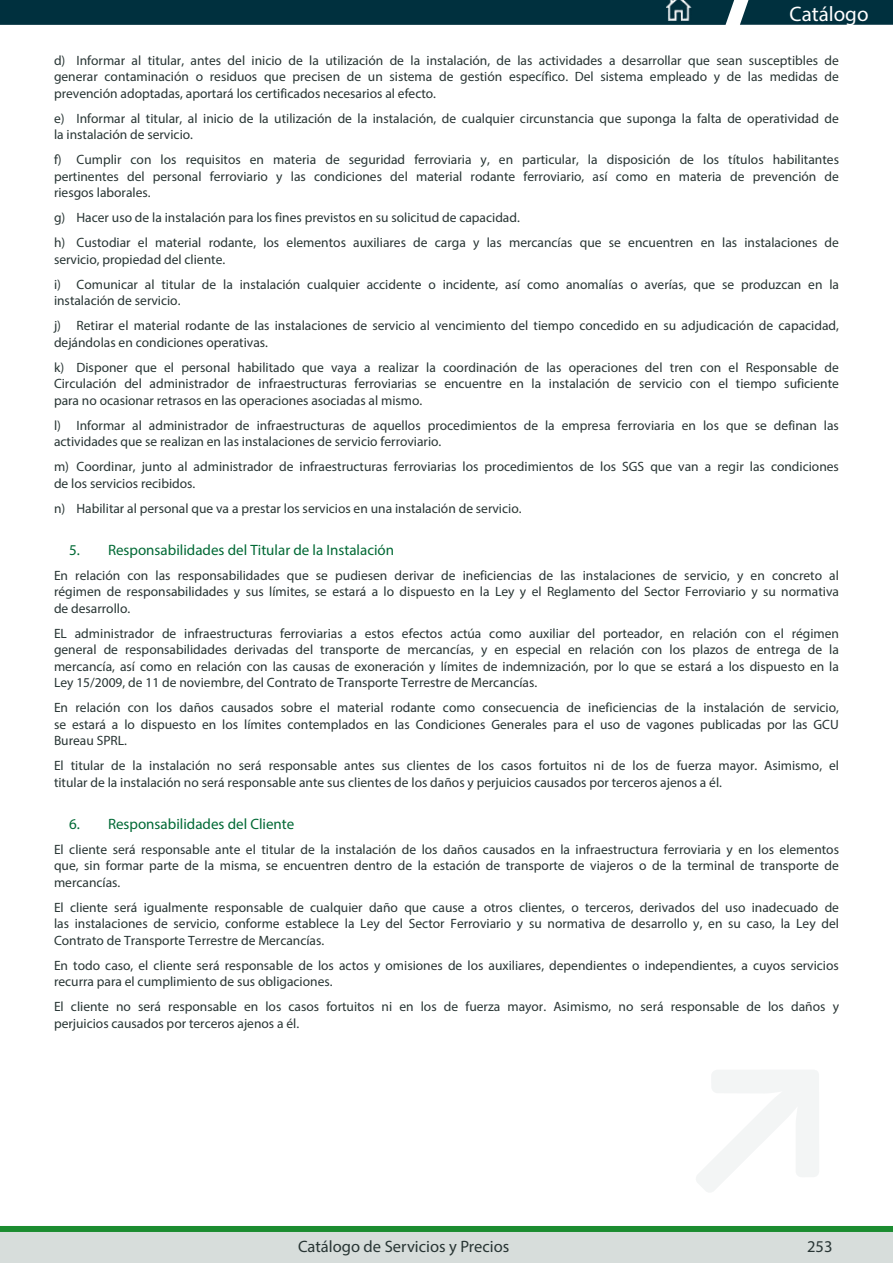
<style>
.page{position:relative;width:893px;height:1263px;background:#fff}
.page>*{position:absolute;margin:0;border:0;box-sizing:border-box;transform-origin:0 0}
.t1{font:21px "Myriad Pro";color:#fff}
.t2{font:16.5px "Myriad Pro";color:#283534}
.t3{font:15px "Myriad Pro";color:#006935}
.t4{font:13.5px/16.5px "Myriad Pro";color:#283534}
</style>
<div class="page">
<div style="left:0;top:1232px;width:893px;height:31px;background:#d7dddb"></div>
<div style="left:0;top:1226px;width:893px;height:6px;background:#1b8c30"></div>
<div style="left:0;top:0;width:893px;height:25px;background:#00303e"></div>
<img style="left:666px;top:0;width:26px;height:20px">
<svg style="left:696px;top:1070px;width:123px;height:122px"></svg>
<h1 class="t1" style="left:790px;top:1px;width:82px">Catálogo2</h1>
<p class="t4" style="left:54px;top:52px;width:786px;text-align:justify">d) Informar al titular, antes del inicio de la utilización de la instalación, de las actividades a desarrollar que sean susceptibles de generar contaminación o residuos que precisen de un sistema de gestión específico. Del sistema empleado y de las medidas de prevención adoptadas, aportará los certificados necesarios al efecto.</p>
<p class="t4" style="left:54px;top:110px;width:786px">e) Informar al titular, al inicio de la utilización de la instalación, de cualquier circunstancia que suponga la falta de operatividad de la instalación de servicio.</p>
<p class="t4" style="left:54px;top:151px;width:786px;text-align:justify">f) Cumplir con los requisitos en materia de seguridad ferroviaria y, en particular, la disposición de los títulos habilitantes pertinentes del personal ferroviario y las condiciones del material rodante ferroviario, así como en materia de prevención de riesgos laborales.</p>
<p class="t4" style="left:54px;top:205px;width:786px;line-height:25px">g) Hacer uso de la instalación para los fines previstos en su solicitud de capacidad.<br>h) Custodiar el material rodante, los elementos auxiliares de carga y las mercancías que se encuentren en las instalaciones de</p>
<p class="t4" style="left:54px;top:246px;width:786px;line-height:25px">servicio, propiedad del cliente.<br>i) Comunicar al titular de la instalación cualquier accidente o incidente, así como anomalías o averías, que se produzcan en la</p>
<p class="t4" style="left:54px;top:288px;width:786px;line-height:25px">instalación de servicio.<br>j) Retirar el material rodante de las instalaciones de servicio al vencimiento del tiempo concedido en su adjudicación de capacidad,</p>
<p class="t4" style="left:54px;top:329px;width:786px;line-height:25px">dejándolas en condiciones operativas.<br>k) Disponer que el personal habilitado que vaya a realizar la coordinación de las operaciones del tren con el Responsable de</p>
<p class="t4" style="left:54px;top:375px;width:786px">Circulación del administrador de infraestructuras ferroviarias se encuentre en la instalación de servicio con el tiempo suficiente para no ocasionar retrasos en las operaciones asociadas al mismo.</p>
<p class="t4" style="left:54px;top:417px;width:786px">l) Informar al administrador de infraestructuras de aquellos procedimientos de la empresa ferroviaria en los que se definan las actividades que se realizan en las instalaciones de servicio ferroviario.</p>
<p class="t4" style="left:54px;top:458px;width:786px">m) Coordinar, junto al administrador de infraestructuras ferroviarias los procedimientos de los SGS que van a regir las condiciones de los servicios recibidos.</p>
<p class="t4" style="left:54px;top:500px;width:469px">n) Habilitar al personal que va a prestar los servicios en una instalación de servicio.</p>
<p class="t3" style="left:69px;top:540px;width:327px">5. Responsabilidades del Titular de la Instalación</p>
<p class="t4" style="left:54px;top:567px;width:786px;text-align:justify">En relación con las responsabilidades que se pudiesen derivar de ineficiencias de las instalaciones de servicio, y en concreto al régimen de responsabilidades y sus límites, se estará a lo dispuesto en la Ley y el Reglamento del Sector Ferroviario y su normativa de desarrollo.</p>
<p class="t4" style="left:54px;top:625px;width:786px;text-align:justify">EL administrador de infraestructuras ferroviarias a estos efectos actúa como auxiliar del porteador, en relación con el régimen general de responsabilidades derivadas del transporte de mercancías, y en especial en relación con los plazos de entrega de la mercancía, así como en relación con las causas de exoneración y límites de indemnización, por lo que se estará a los dispuesto en la Ley 15/2009, de 11 de noviembre, del Contrato de Transporte Terrestre de Mercancías.</p>
<p class="t4" style="left:54px;top:699px;width:786px;text-align:justify">En relación con los daños causados sobre el material rodante como consecuencia de ineficiencias de la instalación de servicio, se estará a lo dispuesto en los límites contemplados en las Condiciones Generales para el uso de vagones publicadas por las GCU Bureau SPRL.</p>
<p class="t4" style="left:54px;top:757px;width:786px">El titular de la instalación no será responsable antes sus clientes de los casos fortuitos ni de los de fuerza mayor. Asimismo, el titular de la instalación no será responsable ante sus clientes de los daños y perjuicios causados por terceros ajenos a él.</p>
<p class="t3" style="left:69px;top:814px;width:227px">6. Responsabilidades del Cliente</p>
<p class="t4" style="left:54px;top:841px;width:786px;text-align:justify">El cliente será responsable ante el titular de la instalación de los daños causados en la infraestructura ferroviaria y en los elementos que, sin formar parte de la misma, se encuentren dentro de la estación de transporte de viajeros o de la terminal de transporte de mercancías.</p>
<p class="t4" style="left:54px;top:899px;width:786px;text-align:justify">El cliente será igualmente responsable de cualquier daño que cause a otros clientes, o terceros, derivados del uso inadecuado de las instalaciones de servicio, conforme establece la Ley del Sector Ferroviario y su normativa de desarrollo y, en su caso, la Ley del Contrato de Transporte Terrestre de Mercancías.</p>
<p class="t4" style="left:54px;top:957px;width:786px">En todo caso, el cliente será responsable de los actos y omisiones de los auxiliares, dependientes o independientes, a cuyos servicios recurra para el cumplimiento de sus obligaciones.</p>
<p class="t4" style="left:54px;top:998px;width:786px">El cliente no será responsable en los casos fortuitos ni en los de fuerza mayor. Asimismo, no será responsable de los daños y perjuicios causados por terceros ajenos a él.</p>
<p class="t2" style="left:298px;top:1236px;width:213px">Catálogo de Servicios y Precios</p>
<p class="t2" style="left:807px;top:1236px;width:27px">253</p>
</div>
